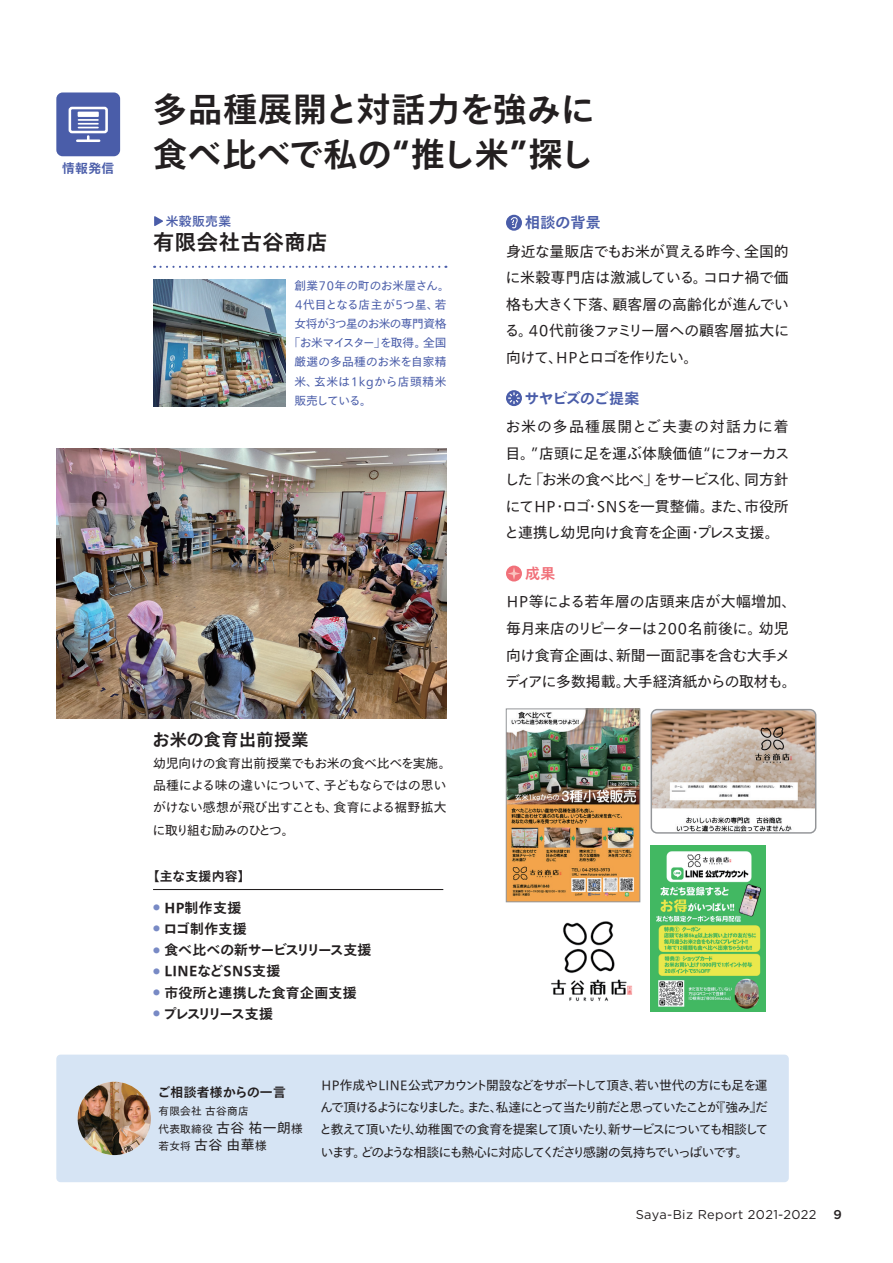
<style>
.page{position:relative;width:893px;height:1263px;background:#fff}
.page>*{position:absolute;margin:0;border:0;box-sizing:border-box;transform-origin:0 0}
.t1{font:700 34.05px/44.7px "Tazugane Gothic Std N";letter-spacing:.01em;color:#231f20}
.t2{font:700 21.3px "Tazugane Gothic Std N";letter-spacing:.03em;color:#231f20}
.t3{font:700 16.95px "Tazugane Gothic Std N";letter-spacing:.03em;color:#231f20}
.t4{font:14.85px/26.5px "Tazugane Gothic Std N";letter-spacing:-.005em;color:#231f20;text-align:justify}
.t5{font:700 14.85px "Tazugane Gothic Std N";letter-spacing:-.045em;color:#4a5da9}
.t6{font:700 14.85px "Tazugane Gothic Std N";color:#4a5da9}
.t7{font:700 14.85px "Tazugane Gothic Std N";color:#f17079}
.t8{font:700 13.8px "Tazugane Gothic Std N";letter-spacing:.03em;color:#231f20}
.t9{font:700 13.8px "Tazugane Gothic Std N";letter-spacing:-.025em;color:#231f20}
.t10{font:700 13.8px "Tazugane Gothic Std N";letter-spacing:.01em;color:#231f20}
.t11{font:700 13.8px "Tazugane Gothic Std N";letter-spacing:-.145em;color:#231f20}
.t12{font:13.8px "Tazugane Gothic Std N";color:#231f20}
.t13{font:12.75px/22.4px "Tazugane Gothic Std N";letter-spacing:-.04em;color:#231f20}
.t14{font:12.75px "Gotham";letter-spacing:.03em;color:#231f20}
.t15{font:700 12.75px "Tazugane Gothic Std N";letter-spacing:.03em;color:#231f20}
.t16{font:500 12.75px "Tazugane Gothic Std N";letter-spacing:.03em;color:#4a5da9}
.t17{font:700 12.75px "Tazugane Gothic Std N";color:#4a5da9}
.t18{font:500 12.75px "Gotham";color:#231f20}
.t19{font:11.7px "Tazugane Gothic Std N";letter-spacing:-.005em;color:#4a5da9}
.t20{font:11.7px "Tazugane Gothic Std N";letter-spacing:-.065em;color:#4a5da9}
.t21{font:11.7px "Tazugane Gothic Std N";letter-spacing:.035em;color:#4a5da9}
.t22{font:11.7px "Tazugane Gothic Std N";letter-spacing:-.055em;color:#4a5da9}
.t23{font:11.7px "Tazugane Gothic Std N";letter-spacing:.055em;color:#4a5da9}
.t24{font:10.65px/17.7px "Tazugane Gothic Std N";letter-spacing:.03em;color:#231f20}
.s1{font-size:13.8px}
.s2{font-size:11.7px}
.s3{font-size:10.65px}
</style>
<div class="page">
<div style="left:58px;top:95px;width:60px;height:59px;background:#4a5da9;border-radius:4px"></div>
<div style="left:56px;top:92px;width:64px;height:64px;border:4px solid #4a5da9;border-radius:4px"></div>
<div style="left:69px;top:107px;width:39px;height:26px;border:3px solid #fff;border-radius:2px"></div>
<hr style="left:77px;top:139px;width:22px;height:3px;background:#fff">
<svg style="left:77px;top:111px;width:22px;height:17px"></svg>
<svg style="left:506px;top:215px;width:16px;height:16px"></svg>
<svg style="left:510px;top:216px;width:9px;height:14px"></svg>
<svg style="left:506px;top:390px;width:16px;height:16px"></svg>
<svg style="left:508px;top:393px;width:12px;height:11px"></svg>
<svg style="left:506px;top:566px;width:16px;height:15px"></svg>
<svg style="left:508px;top:567px;width:12px;height:13px"></svg>
<img style="left:56px;top:449px;width:390px;height:269px">
<hr style="left:153px;top:889px;width:290px;height:1px;background:#231f20">
<img style="left:153px;top:280px;width:133px;height:126px">
<svg style="left:154px;top:216px;width:9px;height:10px"></svg>
<svg style="left:154px;top:266px;width:292px;height:2px"></svg>
<img style="left:551px;top:921px;width:81px;height:81px">
<img style="left:651px;top:845px;width:114px;height:166px">
<img style="left:508px;top:711px;width:130px;height:189px">
<div style="left:506px;top:709px;width:134px;height:193px;border:1px solid #939598"></div>
<img style="left:651px;top:710px;width:165px;height:122px">
<div style="left:651px;top:709px;width:165px;height:125px;border:1px solid #939598;border-radius:6px"></div>
<div style="left:56px;top:1054px;width:733px;height:128px;background:#d6e4f4;border-radius:4px"></div>
<img style="left:78px;top:1082px;width:73px;height:73px;border-radius:37px">
<p class="t17" style="left:62px;top:159px;width:54px">情報発信</p>
<h1 class="t1" style="left:153px;top:90px;width:443px">多品種展開と対話力を強みに食べ比べで私の“推し米”探し</h1>
<p class="t16" style="left:166px;top:212px;width:67px">米穀販売業</p>
<h2 class="t2" style="left:153px;top:228px;width:176px">有限会社古谷商店</h2>
<p class="t19" style="left:294px;top:277px;width:156px">創業70年の町のお米屋さん。</p>
<p class="t21" style="left:295px;top:297px;width:153px">4代目となる店主が5つ星、若</p>
<p class="t22" style="left:294px;top:316px;width:154px">女将が３つ星のお米の専門資格</p>
<p class="t20" style="left:289px;top:335px;width:159px">「お米マイスター」を取得。全国</p>
<p class="t19" style="left:294px;top:354px;width:154px">厳選の多品種のお米を自家精</p>
<p class="t23" style="left:294px;top:373px;width:154px">米、玄米は1kgから店頭精米</p>
<p class="t19" style="left:294px;top:392px;width:79px">販売している。</p>
<p class="t3" style="left:152px;top:728px;width:158px">お米の食育出前授業</p>
<p class="t13" style="left:153px;top:752px;width:300px">幼児向けの食育出前授業でもお米の食べ比べを実施。品種による味の違いについて、子どもならではの思いがけない感想が飛び出すことも、食育による裾野拡大に取り組む励みのひとつ。</p>
<p class="t15" style="left:147px;top:868px;width:105px">【主な支援内容】</p>
<p class="t10" style="left:153px;top:898px;width:90px"><sup>●</sup> HP制作支援</p>
<p class="t10" style="left:153px;top:919px;width:95px"><sup>●</sup> ロゴ制作支援</p>
<p class="t9" style="left:153px;top:940px;width:220px"><sup>●</sup> 食べ比べの新サービスリリース支援</p>
<p class="t8" style="left:153px;top:962px;width:129px"><sup>●</sup> LINEなどSNS支援</p>
<p class="t8" style="left:153px;top:983px;width:205px"><sup>●</sup> 市役所と連携した食育企画支援</p>
<p class="t11" style="left:153px;top:1004px;width:121px"><sup>●</sup> プレスリリース支援</p>
<p class="t6" style="left:525px;top:212px;width:77px">相談の背景</p>
<p class="t4" style="left:505px;top:239px;width:286px">身近な量販店でもお米が買える昨今、全国的に米穀専門店は激減している。コロナ禍で価格も大きく下落、顧客層の高齢化が進んでいる。40代前後ファミリー層への顧客層拡大に向けて、HPとロゴを作りたい。</p>
<p class="t5" style="left:524px;top:388px;width:116px">サヤビズのご提案</p>
<p class="t4" style="left:505px;top:414px;width:287px">お米の多品種展開とご夫妻の対話力に着目。”店頭に足を運ぶ体験価値“にフォーカスした「お米の食べ比べ」をサービス化、同方針にてHP・ロゴ・SNSを一貫整備。また、市役所と連携し幼児向け食育を企画・プレス支援。</p>
<p class="t7" style="left:525px;top:563px;width:32px">成果</p>
<p class="t4" style="left:505px;top:589px;width:293px;text-align:left">HP等による若年層の店頭来店が大幅増加、毎月来店のリピーターは200名前後に。幼児向け食育企画は、新聞一面記事を含む大手メディアに多数掲載。大手経済紙からの取材も。</p>
<p class="t15" style="left:157px;top:1083px;width:130px">ご相談者様からの一言</p>
<p class="t24" style="left:158px;top:1103px;width:146px">有限会社 古谷商店<br>代表取締役 <span class="s1">古谷 祐一朗</span><span class="s2">様</span></p>
<p class="t12" style="left:158px;top:1135px;width:110px"><span class="s3">若女将</span> 古谷 由華<span class="s2">様</span></p>
<p class="t13" style="left:320px;top:1074px;width:450px;text-align:justify">HP作成やLINE公式アカウント開設などをサポートして頂き、若い世代の方にも足を運んで頂けるようになりました。また、私達にとって当たり前だと思っていたことが『強み』だと教えて頂いたり、幼稚園での食育を提案して頂いたり、新サービスについても相談しています。どのような相談にも熱心に対応してくださり感謝の気持ちでいっぱいです。</p>
<p class="t14" style="left:636px;top:1206px;width:182px">Saya-Biz Report 2021-2022</p>
<p class="t18" style="left:833px;top:1206px;width:10px">9</p>
</div>
